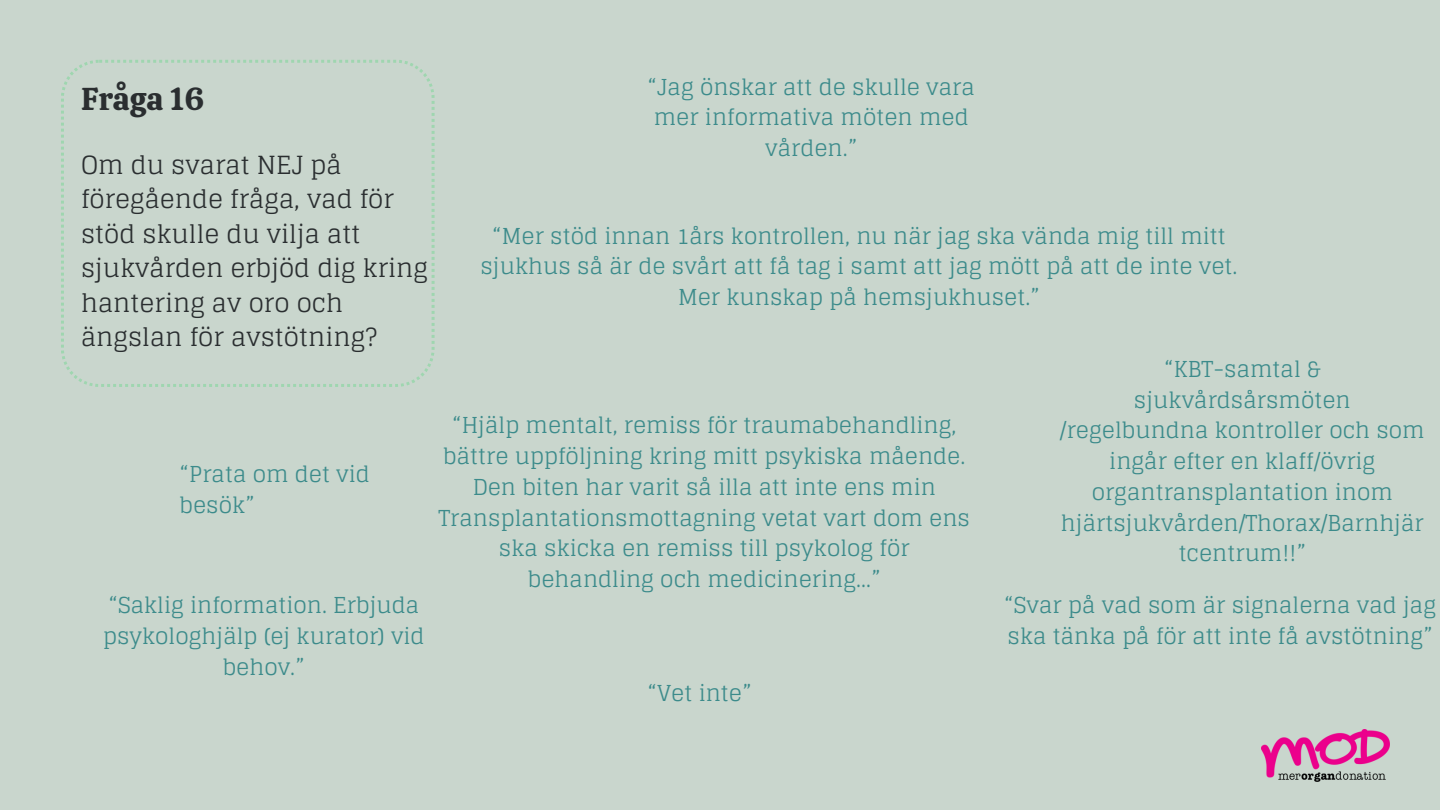
<style>
.page{position:relative;width:1440px;height:810px;background:#c9d6cd}
.page>*{position:absolute;margin:0;border:0;box-sizing:border-box;transform-origin:0 0}
.t1{font:31.5px "Calistoga";color:#2a2e30}
.t2{font:25px/34.5px "Glegoo";color:#2a2e30}
.t3{font:22px/30.8px "Glegoo";color:#3c8b8b;text-align:center}
</style>
<div class="page">
<img style="left:1262px;top:729px;width:127px;height:53px">
<svg style="left:61px;top:60px;width:373px;height:327px"></svg>
<h2 class="t1" style="left:81px;top:79px;width:125px">Fråga 16</h2>
<p class="t2" style="left:81px;top:148px;width:348px">Om du svarat NEJ på föregående fråga, vad för stöd skulle du vilja att sjukvården erbjöd dig kring hantering av oro och ängslan för avstötning?</p>
<p class="t3" style="left:180px;top:459px;width:192px;text-align:left">“Prata om det vid besök”</p>
<p class="t3" style="left:103px;top:590px;width:323px">“Saklig information. Erbjuda psykologhjälp (ej kurator) vid behov.”</p>
<p class="t3" style="left:648px;top:72px;width:329px">“Jag önskar att de skulle vara mer informativa möten med vården.”</p>
<p class="t3" style="left:480px;top:221px;width:759px">“Mer stöd innan 1års kontrollen, nu när jag ska vända mig till mitt sjukhus så är de svårt att få tag i samt att jag mött på att de inte vet.<br>Mer kunskap på hemsjukhuset.”</p>
<p class="t3" style="left:438px;top:410px;width:533px">“Hjälp mentalt, remiss för traumabehandling, bättre uppföljning kring mitt psykiska mående.<br>Den biten har varit så illa att inte ens min Transplantationsmottagning vetat vart dom ens ska skicka en remiss till psykolog för behandling och medicinering…”</p>
<p class="t3" style="left:647px;top:678px;width:106px">“Vet inte”</p>
<p class="t3" style="left:1060px;top:354px;width:366px">“KBT-samtal &amp; sjukvårdsårsmöten /regelbundna kontroller och som ingår efter en klaff/övrig organtransplantation inom hjärtsjukvården/Thorax/Barnhjär tcentrum!!”</p>
<p class="t3" style="left:1004px;top:590px;width:433px;text-align:left">“Svar på vad som är signalerna vad jag ska tänka på för att inte få avstötning”</p>
</div>
